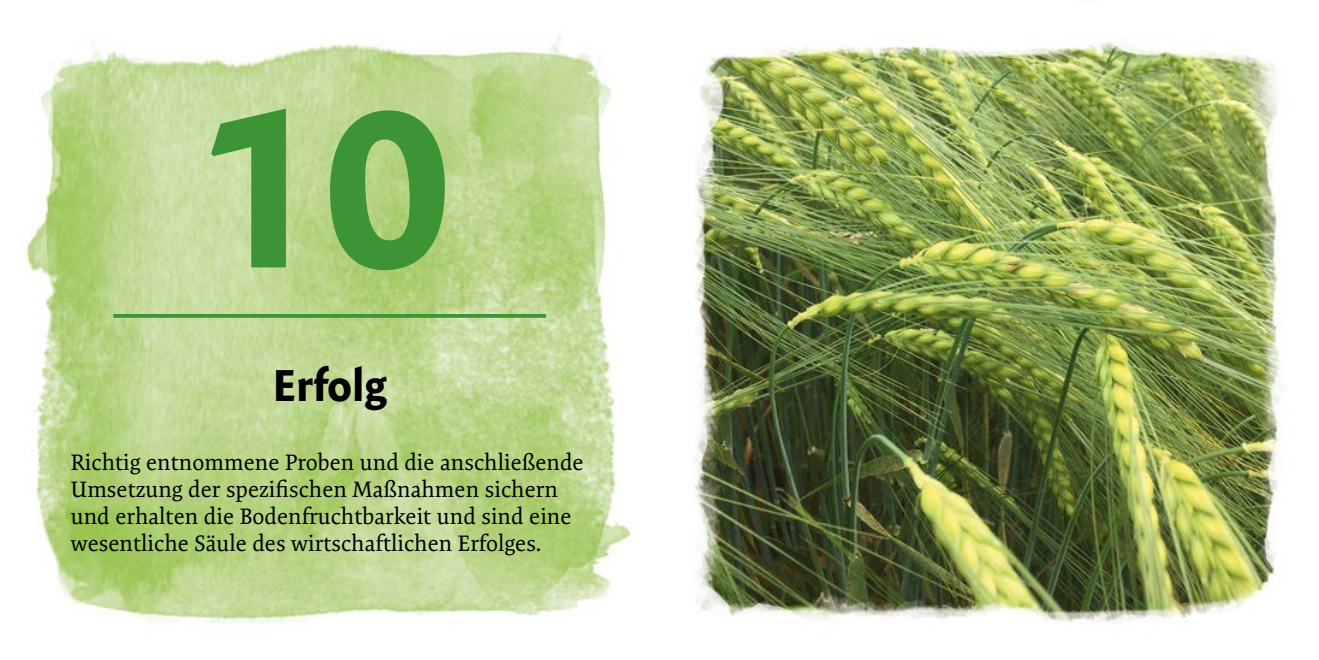
<style>
.page{position:relative;width:1319px;height:660px;background:#fff}
.page>*{position:absolute;margin:0;border:0;box-sizing:border-box;transform-origin:0 0}
.t1{font:700 225px "Expo Sans Pro";color:#3c9435}
.t2{font:700 45px "Expo Sans Pro";color:#000}
.t3{font:22.5px/27px "Expo Serif Pro";color:#000}
</style>
<div class="page">
<img style="left:26px;top:37px;width:1256px;height:587px">
<hr style="left:113px;top:314px;width:433px;height:3px;background:#3c9435">
<h1 class="t1" style="left:198px;top:49px;width:254px">10</h1>
<h2 class="t2" style="left:272px;top:357px;width:116px">Erfolg</h2>
<p class="t3" style="left:71px;top:448px;width:514px">Richtig entnommene Proben und die anschließende Umsetzung der spezifischen Maßnahmen sichern und erhalten die Bodenfruchtbarkeit und sind eine wesentliche Säule des wirtschaftlichen Erfolges.</p>
</div>
